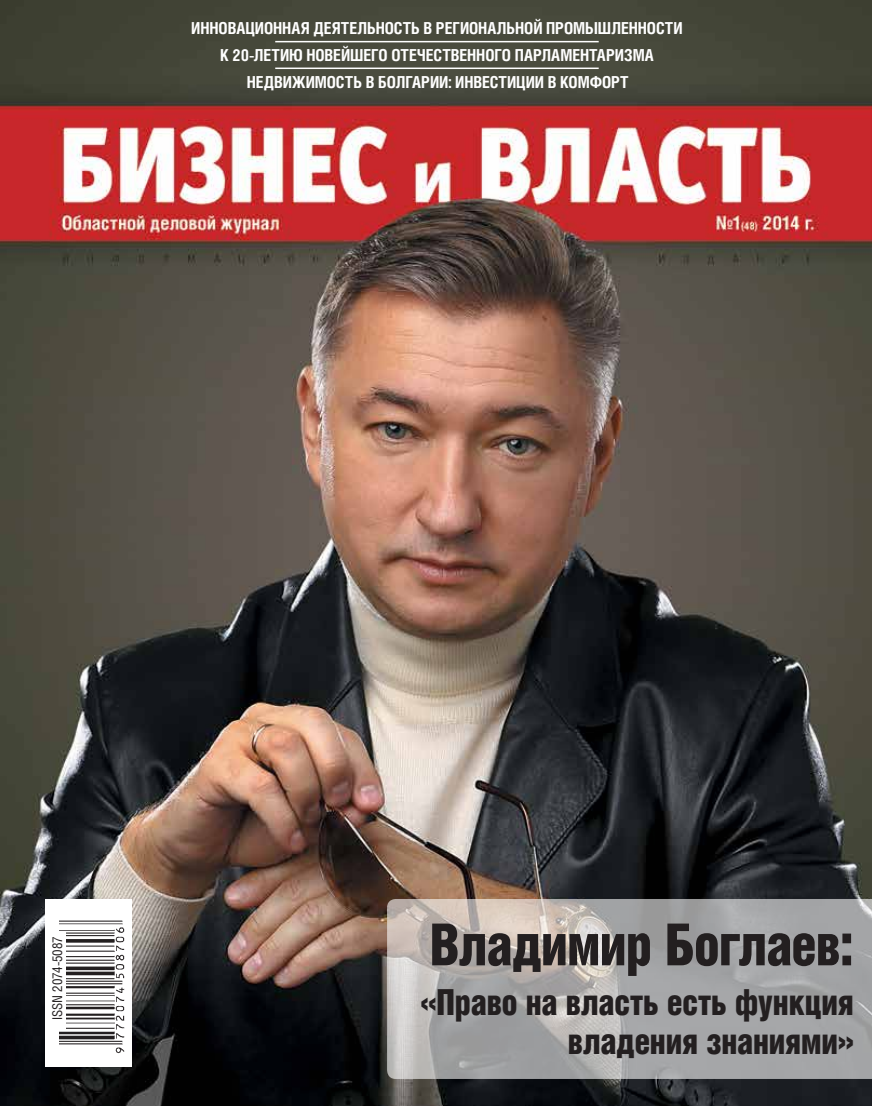
<style>
.page{position:relative;width:872px;height:1106px;background:#fff}
.page>*{position:absolute;margin:0;border:0;box-sizing:border-box;transform-origin:0 0}
.t1{font:58.05px "Helios Cond Black C";letter-spacing:-.03em;color:#231f20;scale:.95 1}
.t2{font:36px/39px "Helios Cond Black C";letter-spacing:-.025em;color:#231f20;text-align:right;scale:.95 1}
.t3{font:700 16.5px/27px "Helios Cond C";letter-spacing:-.005em;color:#fff;text-align:center}
.t4{font:13.5px "Helios Cond C";letter-spacing:-.01em;color:#231f20}
</style>
<div class="page">
<img style="left:0;top:0;width:872px;height:1106px">
<hr style="left:275px;top:41px;width:323px;height:1px;background:#fff">
<hr style="left:275px;top:68px;width:323px;height:1px;background:#fff">
<div style="left:45px;top:899px;width:87px;height:167px;background:#fff"></div>
<img style="left:59px;top:920px;width:66px;height:134px">
<div style="left:55px;top:932px;width:11px;height:97px;background:#fff"></div>
<svg style="left:387px;top:899px;width:485px;height:179px;background:#aeacac"></svg>
<p class="t3" style="left:191px;top:15px;width:493px">ИННОВАЦИОННАЯ ДЕЯТЕЛЬНОСТЬ В РЕГИОНАЛЬНОЙ ПРОМЫШЛЕННОСТИ<br>К 20‑ЛЕТИЮ НОВЕЙШЕГО ОТЕЧЕСТВЕННОГО ПАРЛАМЕНТАРИЗМА<br>НЕДВИЖИМОСТЬ В БОЛГАРИИ: ИНВЕСТИЦИИ В КОМФОРТ</p>
<p class="t4" style="left:49px;top:1019px;width:85px;rotate:-90deg">ISSN 2074-5087</p>
<h1 class="t1" style="left:429px;top:911px;width:448px">Владимир Боглаев:</h1>
<h2 class="t2" style="left:420px;top:981px;width:458px">«Право на власть есть функция владения знаниями»</h2>
</div>
